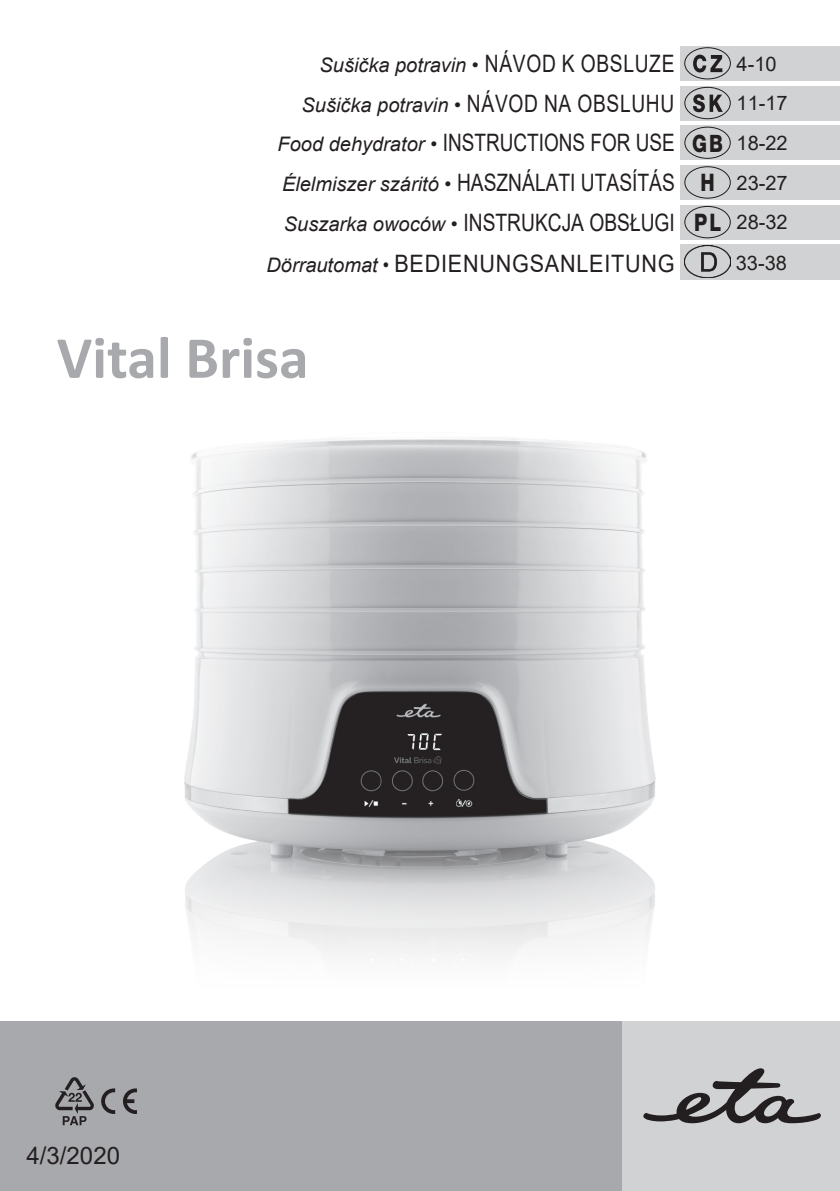
<style>
.page{position:relative;width:840px;height:1191px;background:#fff}
.page>*{position:absolute;margin:0;border:0;box-sizing:border-box;transform-origin:0 0}
.t1{font:700 60px "Calibri";color:#a8a9ad}
.t2{font:800 24.2px "Helvetica Neue CE";color:#231f20;scale:.8 1}
.Normální{font:24px "Arial";color:#231f20;scale:.8 1}
.Normální-2{font:24px "Arial";color:#231f20;scale:.79 1}
.Normální-3{font:24px "Arial";letter-spacing:.035em;color:#231f20;scale:.9 1}
.Normální-4{font:24px "Arial";color:#231f20}
.t3{font:800 24px "Helvetica Neue CE";color:#231f20;scale:.8 1}
.Normální-5{font:italic 20px "Arial";color:#231f20}
.Normální-6{font:20px "Arial";color:#231f20}
.s1{font-style:normal;font-size:24px}
.s2{font-style:italic;font-size:20px}
.s3{font-size:20px}
</style>
<div class="page">
<div style="left:680px;top:46px;width:159px;height:34px;background:#d1d2d4"></div>
<svg style="left:693px;top:55px;width:29px;height:17px"></svg>
<div style="left:684px;top:47px;width:46px;height:32px;border:1px solid #231f20;border-radius:50%"></div>
<div style="left:680px;top:86px;width:159px;height:34px;background:#d1d2d4"></div>
<svg style="left:693px;top:94px;width:29px;height:18px"></svg>
<div style="left:684px;top:87px;width:46px;height:32px;border:1px solid #231f20;border-radius:50%"></div>
<div style="left:0;top:1021px;width:839px;height:170px;background:#a8a9ad"></div>
<div style="left:622px;top:1021px;width:217px;height:170px;background:#d1d2d4"></div>
<svg style="left:643px;top:1068px;width:177px;height:55px"></svg>
<svg style="left:123px;top:1088px;width:14px;height:26px"></svg>
<svg style="left:101px;top:1088px;width:14px;height:26px"></svg>
<svg style="left:55px;top:1077px;width:39px;height:48px"></svg>
<div style="left:680px;top:165px;width:159px;height:34px;background:#d1d2d4"></div>
<div style="left:684px;top:166px;width:46px;height:32px;border:1px solid #231f20;border-radius:50%"></div>
<div style="left:680px;top:205px;width:159px;height:34px;background:#d1d2d4"></div>
<div style="left:684px;top:206px;width:46px;height:32px;border:1px solid #231f20;border-radius:50%"></div>
<div style="left:680px;top:126px;width:159px;height:34px;background:#d1d2d4"></div>
<div style="left:684px;top:127px;width:46px;height:32px;border:1px solid #231f20;border-radius:50%"></div>
<div style="left:680px;top:245px;width:159px;height:35px;background:#d1d2d4"></div>
<img style="left:684px;top:246px;width:46px;height:32px">
<img style="left:184px;top:437px;width:472px;height:521px">
<p class="Normální-5" style="left:319px;top:52px;width:356px">Sušička potravin • <span class="s1">NÁVOD K OBSLUZE</span></p>
<p class="Normální-6" style="left:736px;top:50px;width:42px">4-10</p>
<p class="Normální-5" style="left:301px;top:92px;width:374px">Sušička potravin • <span class="s1">NÁVOD NA OBSLUHU</span></p>
<p class="Normální-6" style="left:736px;top:89px;width:53px">11-17</p>
<p class="Normální-2" style="left:277px;top:126px;width:504px"><span class="s2">Food dehydrator</span> <span class="s3">•</span> INSTRUCTIONS FOR USE</p>
<p class="t3" style="left:691px;top:128px;width:40px">GB</p>
<p class="Normální-6" style="left:736px;top:129px;width:53px">18-22</p>
<p class="Normální" style="left:282px;top:166px;width:492px"><span class="s2">Élelmiszer száritó</span> <span class="s3">•</span> HASZNÁLATI UTASÍTÁS</p>
<p class="t2" style="left:700px;top:168px;width:19px">H</p>
<p class="Normální-6" style="left:736px;top:169px;width:53px">23-27</p>
<p class="Normální" style="left:284px;top:206px;width:490px"><span class="s2">Suszarka owoców •</span> INSTRUKCJA OBSŁUGI</p>
<p class="t2" style="left:693px;top:207px;width:35px">PL</p>
<p class="Normální-6" style="left:736px;top:209px;width:53px">28-32</p>
<p class="Normální-3" style="left:266px;top:246px;width:455px"><span class="s2">Dörrautomat •</span> BEDIENUNGSANLEITUNG</p>
<p class="Normální-6" style="left:735px;top:249px;width:53px">33-38</p>
<p class="t1" style="left:57px;top:315px;width:253px">Vital Brisa</p>
<p class="Normální-4" style="left:27px;top:1139px;width:95px">4/3/2020</p>
</div>
